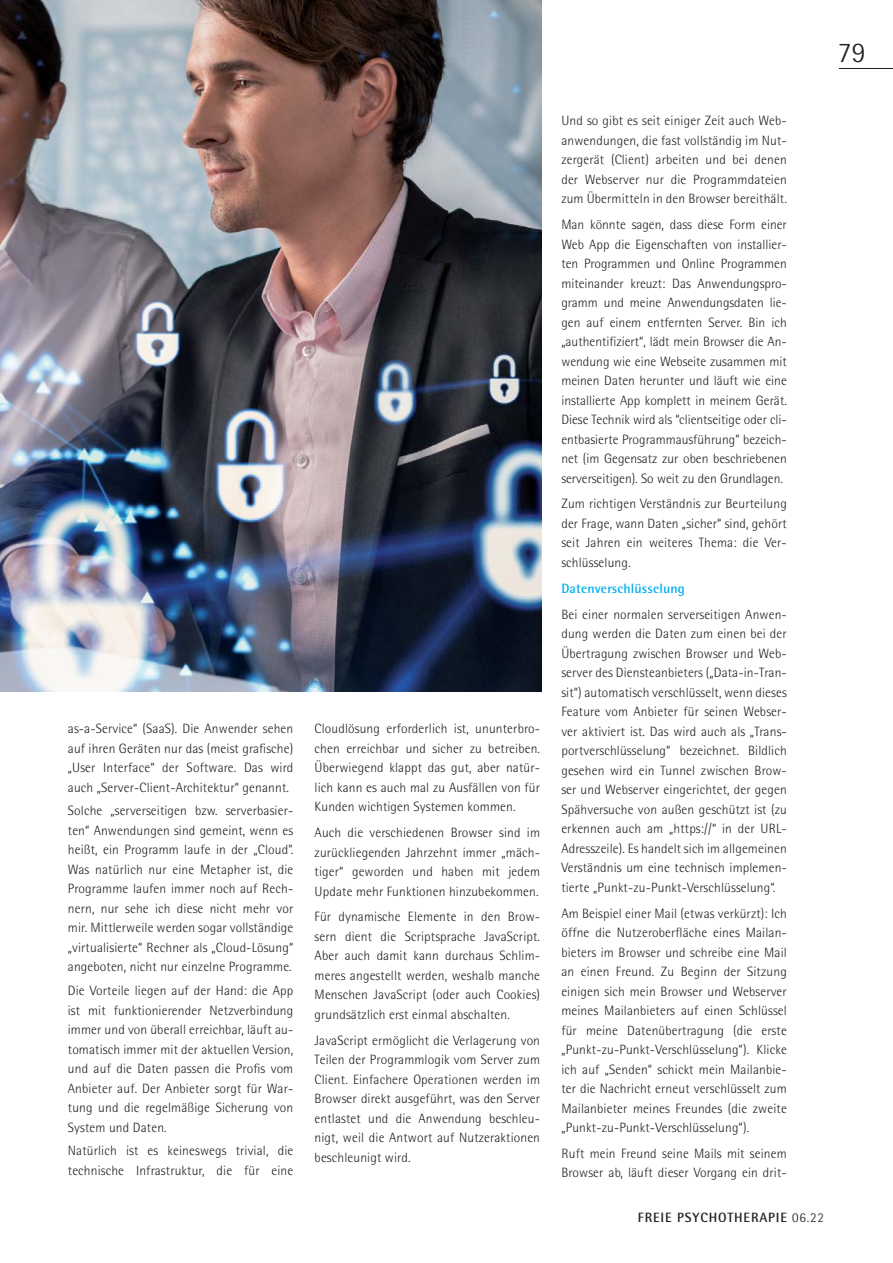
<style>
.page{position:relative;width:893px;height:1263px;background:#fff}
.page>*{position:absolute;margin:0;border:0;box-sizing:border-box;transform-origin:0 0}
.t1{font:300 28.5px "Rotis Semi Sans";color:#231f20}
.t2{font:300 13.5px/19.5px "Rotis Semi Sans";letter-spacing:.01em;color:#231f20;text-align:justify}
.t3{font:700 13.5px "Rotis Semi Sans";letter-spacing:.065em;color:#231f20}
.t4{font:700 13.5px "Rotis Semi Sans";letter-spacing:.01em;color:#00aeef}
.s1{font-weight:300}
</style>
<div class="page">
<hr style="left:838px;top:68px;width:54px;height:1px;background:#231f20">
<img style="left:0;top:0;width:541px;height:691px">
<p class="t2" style="left:68px;top:720px;width:227px">as-a-Service“ (SaaS). Die Anwender sehen auf ihren Geräten nur das (meist grafische) „User Interface“ der Software. Das wird auch „Server-Client-Architektur“ genannt.</p>
<p class="t2" style="left:68px;top:803px;width:227px">Solche „serverseitigen bzw. serverbasier&shy;ten“ Anwendungen sind gemeint, wenn es heißt, ein Programm laufe in der „Cloud”.<br>Was natürlich nur eine Metapher ist, die Programme laufen immer noch auf Rech&shy;nern, nur sehe ich diese nicht mehr vor mir. Mittlerweile werden sogar vollständige „virtualisierte“ Rechner als „Cloud-Lösung“ angeboten, nicht nur einzelne Programme.</p>
<p class="t2" style="left:68px;top:982px;width:227px">Die Vorteile liegen auf der Hand: die App ist mit funktionierender Netzverbindung immer und von überall erreichbar, läuft au&shy;tomatisch immer mit der aktuellen Version, und auf die Daten passen die Profis vom Anbieter auf. Der Anbieter sorgt für War&shy;tung und die regelmäßige Sicherung von System und Daten.</p>
<p class="t2" style="left:68px;top:1143px;width:227px">Natürlich ist es keineswegs trivial, die technische Infrastruktur, die für eine</p>
<p class="t2" style="left:314px;top:720px;width:227px">Cloudlösung erforderlich ist, ununterbro&shy;chen erreichbar und sicher zu betreiben.<br>Überwiegend klappt das gut, aber natür&shy;lich kann es auch mal zu Ausfällen von für Kunden wichtigen Systemen kommen.</p>
<p class="t2" style="left:314px;top:824px;width:227px">Auch die verschiedenen Browser sind im zurückliegenden Jahrzehnt immer „mäch&shy;tiger“ geworden und haben mit jedem Update mehr Funktionen hinzubekommen.</p>
<p class="t2" style="left:314px;top:909px;width:227px">Für dynamische Elemente in den Brow&shy;sern dient die Scriptsprache JavaScript.<br>Aber auch damit kann durchaus Schlim&shy;meres angestellt werden, weshalb manche Menschen JavaScript (oder auch Cookies) grundsätzlich erst einmal abschalten.</p>
<p class="t2" style="left:314px;top:1032px;width:227px">JavaScript ermöglicht die Verlagerung von Teilen der Programmlogik vom Server zum Client. Einfachere Operationen werden im Browser direkt ausgeführt, was den Server entlastet und die Anwendung beschleu&shy;nigt, weil die Antwort auf Nutzeraktionen beschleunigt wird.</p>
<h1 class="t1" style="left:838px;top:43px;width:29px">79</h1>
<p class="t2" style="left:561px;top:112px;width:227px">Und so gibt es seit einiger Zeit auch Web&shy;anwendungen, die fast vollständig im Nut&shy;zergerät (Client) arbeiten und bei denen der Webserver nur die Programmdateien zum Übermitteln in den Browser bereithält.</p>
<p class="t2" style="left:561px;top:216px;width:227px">Man könnte sagen, dass diese Form einer Web App die Eigenschaften von installier&shy;ten Programmen und Online Programmen miteinander kreuzt: Das Anwendungspro&shy;gramm und meine Anwendungsdaten lie&shy;gen auf einem entfernten Server. Bin ich „authentifiziert“, lädt mein Browser die An&shy;wendung wie eine Webseite zusammen mit meinen Daten herunter und läuft wie eine installierte App komplett in meinem Gerät.<br>Diese Technik wird als “clientseitige oder cli&shy;entbasierte Programmausführung” bezeich&shy;net (im Gegensatz zur oben beschriebenen serverseitigen). So weit zu den Grundlagen.</p>
<p class="t2" style="left:561px;top:495px;width:227px">Zum richtigen Verständnis zur Beurteilung der Frage, wann Daten „sicher“ sind, gehört seit Jahren ein weiteres Thema: die Ver&shy;schlüsselung.</p>
<p class="t4" style="left:561px;top:584px;width:125px">Datenverschlüsselung</p>
<p class="t2" style="left:561px;top:606px;width:227px">Bei einer normalen serverseitigen Anwen&shy;dung werden die Daten zum einen bei der Übertragung zwischen Browser und Web&shy;server des Diensteanbieters („Data-in-Tran&shy;sit“) automatisch verschlüsselt, wenn dieses Feature vom Anbieter für seinen Webser&shy;ver aktiviert ist. Das wird auch als „Trans&shy;portverschlüsselung“ bezeichnet. Bildlich gesehen wird ein Tunnel zwischen Brow&shy;ser und Webserver eingerichtet, der gegen Spähversuche von außen geschützt ist (zu erkennen auch am „https://“ in der URL-Adresszeile). Es handelt sich im allgemeinen Verständnis um eine technisch implemen&shy;tierte „Punkt-zu-Punkt-Verschlüsselung“.</p>
<p class="t2" style="left:561px;top:905px;width:227px">Am Beispiel einer Mail (etwas verkürzt): Ich öffne die Nutzeroberfläche eines Mailan&shy;bieters im Browser und schreibe eine Mail an einen Freund. Zu Beginn der Sitzung einigen sich mein Browser und Webserver meines Mailanbieters auf einen Schlüssel für meine Datenübertragung (die erste „Punkt-zu-Punkt-Verschlüsselung“). Klicke ich auf „Senden“ schickt mein Mailanbie&shy;ter die Nachricht erneut verschlüsselt zum Mailanbieter meines Freundes (die zweite „Punkt-zu-Punkt-Verschlüsselung“).</p>
<p class="t2" style="left:561px;top:1145px;width:227px">Ruft mein Freund seine Mails mit seinem<br>Browser ab, läuft dieser Vorgang ein drit-</p>
<p class="t3" style="left:638px;top:1213px;width:188px">FREIE PSYCHOTHERAPIE <span class="s1">06.22</span></p>
</div>
